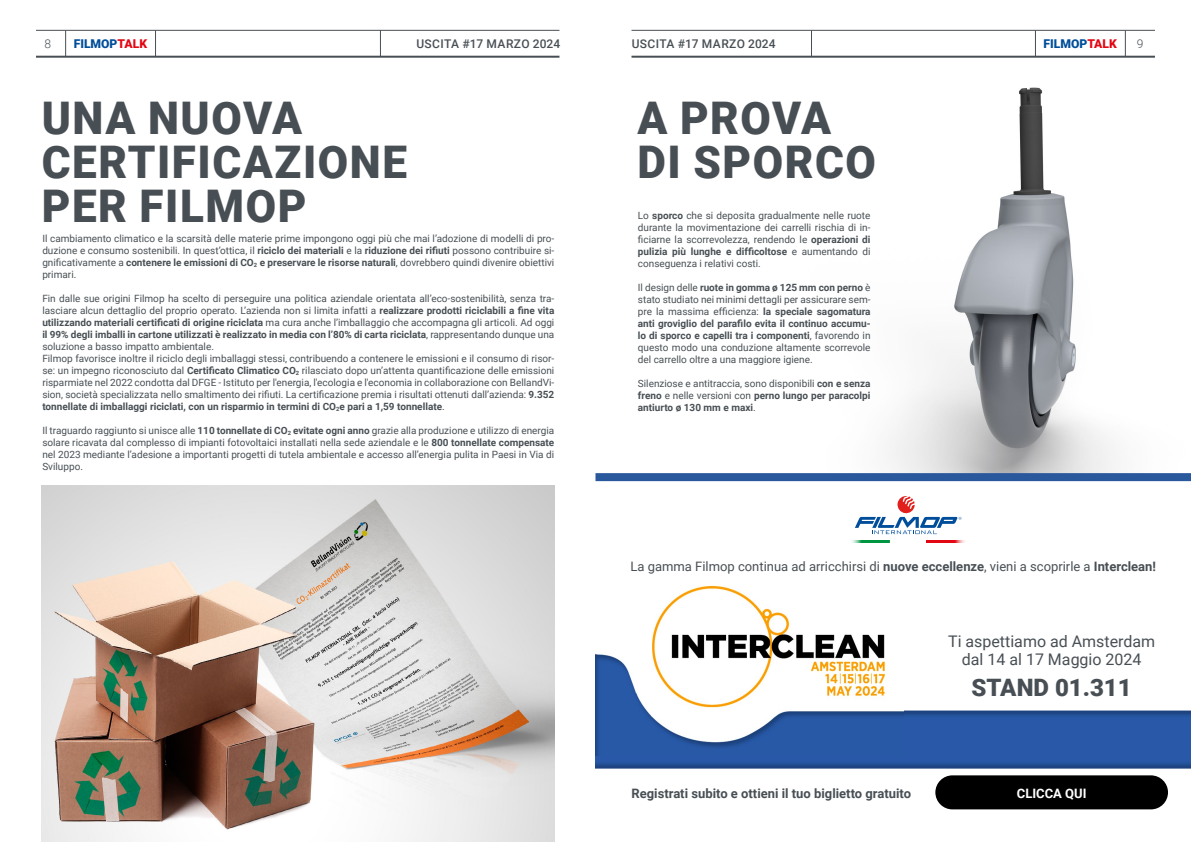
<style>
.page{position:relative;width:1191px;height:842px;background:#fff}
.page>*{position:absolute;margin:0;border:0;box-sizing:border-box;transform-origin:0 0}
.t1{font:900 45px/44px "Roboto";letter-spacing:.035em;color:#484f54}
.t2{font:900 24px "Roboto";color:#484f54}
.t3{font:16px/18px "Roboto";color:#484f54;text-align:center}
.t4{font:13px "Roboto";color:#484f54}
.t5{font:700 13px "Roboto";color:#484f54}
.t6{font:700 13px "Roboto";color:#fff}
.t7{font:900 12.1px "Roboto";color:#004e9b}
.t8{font:500 12px "Roboto";letter-spacing:.025em;color:#484f54}
.t9{font:300 12px "Roboto";color:#484f54}
.t10{font:10px/12px "Roboto";color:#484f54;text-align:justify}
.s1{color:#e30613}
.s2{font-weight:700}
.s3{font-weight:700;font-size:5.8px}
</style>
<div class="page">
<img style="left:595px;top:755px;width:390px;height:14px">
<img style="left:985px;top:755px;width:206px;height:14px">
<img style="left:595px;top:585px;width:309px;height:170px">
<img style="left:904px;top:710px;width:105px;height:45px">
<img style="left:1009px;top:710px;width:182px;height:45px">
<hr style="left:926px;top:540px;width:42px;height:2px;background:#e30613">
<hr style="left:848px;top:540px;width:42px;height:2px;background:#009641">
<svg style="left:855px;top:496px;width:106px;height:38px"></svg>
<img style="left:41px;top:485px;width:513px;height:357px">
<div style="left:935px;top:775px;width:233px;height:34px;background:#000;border-radius:17px"></div>
<img style="left:887px;top:87px;width:229px;height:386px">
<hr style="left:631px;top:56px;width:524px;height:2px;background:#484f54">
<hr style="left:36px;top:56px;width:523px;height:2px;background:#484f54">
<hr style="left:631px;top:30px;width:524px;height:1px;background:#484f54">
<hr style="left:36px;top:30px;width:523px;height:1px;background:#484f54">
<svg style="left:1035px;top:31px;width:1px;height:25px"></svg>
<svg style="left:811px;top:31px;width:1px;height:25px"></svg>
<svg style="left:155px;top:31px;width:1px;height:25px"></svg>
<svg style="left:380px;top:31px;width:1px;height:25px"></svg>
<svg style="left:1125px;top:30px;width:1px;height:26px"></svg>
<svg style="left:65px;top:30px;width:1px;height:26px"></svg>
<div style="left:595px;top:473px;width:596px;height:8px;background:#29589d"></div>
<p class="t9" style="left:45px;top:35px;width:8px">8</p>
<p class="t7" style="left:74px;top:35px;width:75px">FILMOP<span class="s1">TALK</span></p>
<p class="t8" style="left:416px;top:35px;width:145px">USCITA #17 MARZO 2024</p>
<p class="t8" style="left:631px;top:35px;width:145px">USCITA #17 MARZO 2024</p>
<p class="t7" style="left:1043px;top:35px;width:75px">FILMOP<span class="s1">TALK</span></p>
<p class="t9" style="left:1137px;top:35px;width:8px">9</p>
<h1 class="t1" style="left:42px;top:94px;width:367px">UNA NUOVA<br>CERTIFICAZIONE<br>PER FILMOP</h1>
<p class="t10" style="left:42px;top:232px;width:513px">Il cambiamento climatico e la scarsità delle materie prime impongono oggi più che mai l’adozione di modelli di pro&shy;duzione e consumo sostenibili. In quest’ottica, il <span class="s2">riciclo dei materiali</span> e la <span class="s2">riduzione dei rifiuti</span> possono contribuire si&shy;gnificativamente a <span class="s2">contenere le emissioni di CO</span><span class="s3">2</span> <span class="s2">e preservare le risorse naturali</span>, dovrebbero quindi divenire obiettivi primari.</p>
<p class="t10" style="left:42px;top:292px;width:513px;text-align:left">Fin dalle sue origini Filmop ha scelto di perseguire una politica aziendale orientata all’eco-sostenibilità, senza tra&shy;lasciare alcun dettaglio del proprio operato. L’azienda non si limita infatti a <span class="s2">realizzare prodotti riciclabili a fine vita utilizzando materiali certificati di origine riciclata</span> ma cura anche l’imballaggio che accompagna gli articoli. Ad oggi <span class="s2">il 99% degli imballi in cartone utilizzati è realizzato in media con l’80% di carta riciclata</span>, rappresentando dunque una soluzione a basso impatto ambientale.<br>Filmop favorisce inoltre il riciclo degli imballaggi stessi, contribuendo a contenere le emissioni e il consumo di risor&shy;se: un impegno riconosciuto dal <span class="s2">Certificato Climatico CO</span><span class="s3">2</span> rilasciato dopo un’attenta quantificazione delle emissioni risparmiate nel 2022 condotta dal DFGE - Istituto per l'energia, l'ecologia e l'economia in collaborazione con BellandVi&shy;sion, società specializzata nello smaltimento dei rifiuti. La certificazione premia i risultati ottenuti dall’azienda: <span class="s2">9.352 tonnellate di imballaggi riciclati, con un risparmio in termini di CO</span><span class="s3">2</span><span class="s2">e pari a 1,59 tonnellate</span>.</p>
<p class="t10" style="left:42px;top:424px;width:513px">Il traguardo raggiunto si unisce alle <span class="s2">110 tonnellate di CO</span><span class="s3">2</span> <span class="s2">evitate ogni anno</span> grazie alla produzione e utilizzo di energia solare ricavata dal complesso di impianti fotovoltaici installati nella sede aziendale e le <span class="s2">800 tonnellate compensate </span>nel 2023 mediante l’adesione a importanti progetti di tutela ambientale e accesso all’energia pulita in Paesi in Via di Sviluppo.</p>
<h1 class="t1" style="left:637px;top:94px;width:240px">A PROVA<br>DI SPORCO</h1>
<p class="t10" style="left:638px;top:209px;width:234px">Lo <span class="s2">sporco</span> che si deposita gradualmente nelle ruote durante la movimentazione dei carrelli rischia di in&shy;ficiarne la scorrevolezza, rendendo le <span class="s2">operazioni di pulizia più lunghe e difficoltose</span> e aumentando di conseguenza i relativi costi.</p>
<p class="t10" style="left:638px;top:281px;width:234px">Il design delle <span class="s2">ruote in gomma ø 125 mm con perno</span> è stato studiato nei minimi dettagli per assicurare sem&shy;pre la massima efficienza: <span class="s2">la speciale sagomatura anti groviglio del parafilo evita il continuo accumu&shy;lo di sporco e capelli tra i componenti</span>, favorendo in questo modo una conduzione altamente scorrevole del carrello oltre a una maggiore igiene.</p>
<p class="t10" style="left:638px;top:377px;width:234px">Silenziose e antitraccia, sono disponibili <span class="s2">con e senza freno</span> e nelle versioni con <span class="s2">perno lungo per paracolpi antiurto ø 130 mm e maxi</span>.</p>
<h3 class="t4" style="left:630px;top:557px;width:527px">La gamma Filmop continua ad arricchirsi di <span class="s2">nuove eccellenze</span>, vieni a scoprirle a <span class="s2">Interclean!</span></h3>
<h3 class="t5" style="left:631px;top:784px;width:281px">Registrati subito e ottieni il tuo biglietto gratuito</h3>
<h3 class="t3" style="left:948px;top:631px;width:209px">Ti aspettiamo ad Amsterdam dal 14 al 17 Maggio 2024</h3>
<h2 class="t2" style="left:971px;top:670px;width:162px">STAND 01.311</h2>
<h3 class="t6" style="left:1016px;top:784px;width:71px">CLICCA QUI</h3>
</div>
